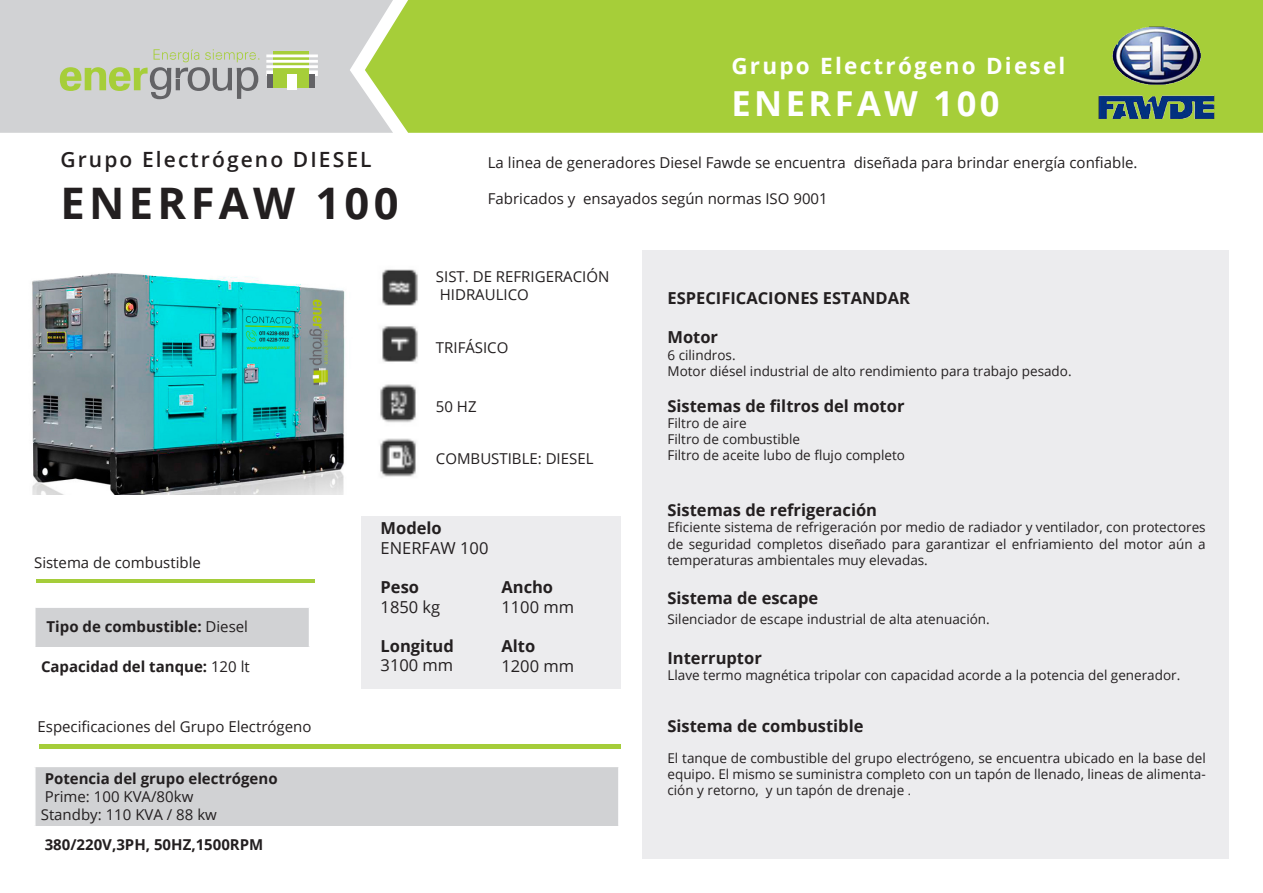
<style>
.page{position:relative;width:1263px;height:893px;background:#fff}
.page>*{position:absolute;margin:0;border:0;box-sizing:border-box;transform-origin:0 0}
.t1{font:700 43.5px "Open Sans";letter-spacing:.1em;color:#231f20}
.t2{font:700 34.5px "Open Sans";letter-spacing:.1em;color:#fff}
.t3{font:700 22.5px "Open Sans";letter-spacing:.1em;color:#fff}
.t4{font:600 21px "Open Sans";letter-spacing:.1em;color:#231f20}
.t5{font:700 16.5px "Open Sans";color:#231f20}
.t6{font:16.5px "Open Sans";color:#231f20}
.t7{font:15px "Open Sans";color:#231f20}
.t8{font:700 15px "Open Sans";color:#231f20}
.t9{font:13.5px/16.2px "Open Sans";color:#231f20;text-align:justify}
.s1{font-weight:400}
.s2{font-size:12px}
</style>
<div class="page">
<div style="left:0;top:0;width:365px;height:133px;background:#d1d2d4"></div>
<div style="left:268px;top:57px;width:47px;height:31px;background:#d1d2d4"></div>
<div style="left:266px;top:70px;width:52px;height:6px;background:#fff"></div>
<div style="left:267px;top:74px;width:48px;height:14px;background:#636366"></div>
<svg style="left:274px;top:52px;width:35px;height:36px"></svg>
<div style="left:287px;top:75px;width:10px;height:15px;background:#fff"></div>
<hr style="left:266px;top:60px;width:52px;height:3px;background:#fff">
<hr style="left:266px;top:54px;width:52px;height:3px;background:#fff">
<hr style="left:266px;top:65px;width:52px;height:3px;background:#fff">
<svg style="left:60px;top:49px;width:199px;height:50px;background:#bdc3b0"></svg>
<div style="left:365px;top:0;width:897px;height:133px;background:#a6ce39"></div>
<img style="left:1093px;top:21px;width:131px;height:107px">
<svg style="left:1262px;top:0;width:1px;height:133px"></svg>
<img style="left:380px;top:269px;width:38px;height:208px">
<div style="left:642px;top:251px;width:587px;height:608px;background:#ececee"></div>
<hr style="left:39px;top:744px;width:582px;height:4px;background:#a5cd3a">
<div style="left:35px;top:766px;width:584px;height:60px;background:#d1d2d4"></div>
<hr style="left:34px;top:766px;width:586px;height:1px;background:#fff">
<hr style="left:34px;top:767px;width:2px;height:59px;background:#fff">
<hr style="left:618px;top:767px;width:2px;height:59px;background:#fff">
<div style="left:361px;top:516px;width:260px;height:173px;background:#ececee"></div>
<hr style="left:36px;top:579px;width:279px;height:3px;background:#a5cd3a">
<div style="left:35px;top:607px;width:275px;height:39px;background:#d1d2d4"></div>
<hr style="left:34px;top:606px;width:276px;height:2px;background:#fff">
<hr style="left:34px;top:608px;width:2px;height:38px;background:#fff">
<hr style="left:309px;top:608px;width:1px;height:38px;background:#fff">
<img style="left:32px;top:273px;width:313px;height:222px">
<p class="t4" style="left:60px;top:145px;width:313px">Grupo Electrógeno DIESEL</p>
<p class="t1" style="left:60px;top:172px;width:340px">ENERFAW 100</p>
<h3 class="t3" style="left:731px;top:50px;width:336px">Grupo Electrógeno Diesel</h3>
<h2 class="t2" style="left:731px;top:79px;width:270px">ENERFAW 100</h2>
<p class="t7" style="left:488px;top:152px;width:651px">La linea de generadores Diesel Fawde se encuentra diseñada para brindar energía confiable.</p>
<p class="t7" style="left:488px;top:188px;width:341px">Fabricados y ensayados según normas ISO 9001</p>
<p class="t7" style="left:34px;top:552px;width:168px">Sistema de combustible</p>
<p class="t8" style="left:47px;top:616px;width:203px">Tipo de combustible: <span class="s1">Diesel</span></p>
<p class="t8" style="left:41px;top:656px;width:210px">Capacidad del tanque: <span class="s1">120 lt</span></p>
<p class="t7" style="left:38px;top:716px;width:275px">Especificaciones del Grupo Electrógeno</p>
<p class="t8" style="left:45px;top:768px;width:234px">Potencia del grupo electrógeno</p>
<p class="t7" style="left:45px;top:786px;width:150px">Prime: 100 KVA/80kw</p>
<p class="t7" style="left:41px;top:804px;width:178px">Standby: 110 KVA / 88 kw</p>
<p class="t8" style="left:45px;top:834px;width:220px">380/220V,3PH, 50HZ,1500RPM</p>
<p class="t7" style="left:436px;top:266px;width:175px">SIST. DE REFRIGERACIÓN</p>
<p class="t7" style="left:440px;top:284px;width:90px">HIDRAULICO</p>
<p class="t7" style="left:436px;top:337px;width:74px">TRIFÁSICO</p>
<p class="t7" style="left:436px;top:396px;width:42px">50 HZ</p>
<p class="t7" style="left:436px;top:448px;width:159px">COMBUSTIBLE: DIESEL</p>
<p class="t5" style="left:381px;top:516px;width:63px">Modelo</p>
<p class="t6" style="left:381px;top:536px;width:109px">ENERFAW 100</p>
<p class="t5" style="left:381px;top:575px;width:40px">Peso</p>
<p class="t6" style="left:381px;top:595px;width:61px">1850 kg</p>
<p class="t5" style="left:381px;top:634px;width:75px">Longitud</p>
<p class="t6" style="left:381px;top:654px;width:74px">3100 mm</p>
<p class="t5" style="left:501px;top:576px;width:53px">Ancho</p>
<p class="t6" style="left:501px;top:596px;width:74px">1100 mm</p>
<p class="t5" style="left:501px;top:634px;width:35px">Alto</p>
<p class="t6" style="left:501px;top:654px;width:74px">1200 mm</p>
<p class="t5" style="left:667px;top:286px;width:244px">ESPECIFICACIONES ESTANDAR</p>
<p class="t5" style="left:667px;top:326px;width:52px">Motor</p>
<p class="t9" style="left:667px;top:346px;width:70px">6 cilindros.</p>
<p class="t9" style="left:667px;top:362px;width:406px">Motor diésel industrial de alto rendimiento para trabajo pesado.</p>
<p class="t5" style="left:667px;top:394px;width:238px">Sistemas de filtros del motor</p>
<p class="t9" style="left:667px;top:415px;width:81px">Filtro de aire</p>
<p class="t9" style="left:667px;top:431px;width:134px">Filtro de combustible</p>
<p class="t9" style="left:667px;top:447px;width:239px">Filtro de aceite lubo de flujo completo</p>
<p class="t5" style="left:667px;top:498px;width:211px">Sistemas de refrigeración</p>
<p class="t9" style="left:667px;top:519px;width:540px">Eficiente sistema de refrigeración por medio de radiador y ventilador, con protectores de seguridad completos diseñado para garantizar el enfriamiento del motor aún a temperaturas ambientales muy elevadas.</p>
<p class="t5" style="left:667px;top:587px;width:152px">Sistema de escape</p>
<p class="t9" style="left:667px;top:611px;width:324px">Silenciador de escape industrial de alta atenuación.</p>
<p class="t5" style="left:667px;top:646px;width:96px">Interruptor</p>
<p class="t9" style="left:667px;top:667px;width:514px">Llave termo magnética tripolar con capacidad acorde a la potencia del generador.</p>
<p class="t5" style="left:667px;top:714px;width:197px">Sistema de combustible</p>
<p class="t9" style="left:667px;top:749px;width:540px">El tanque de combustible del grupo electrógeno, se encuentra ubicado en la base del equipo. El mismo se suministra completo con un tapón de llenado, lineas de alimenta&shy;ción y retorno, y un tapón de drenaje <span class="s2">.</span></p>
</div>
